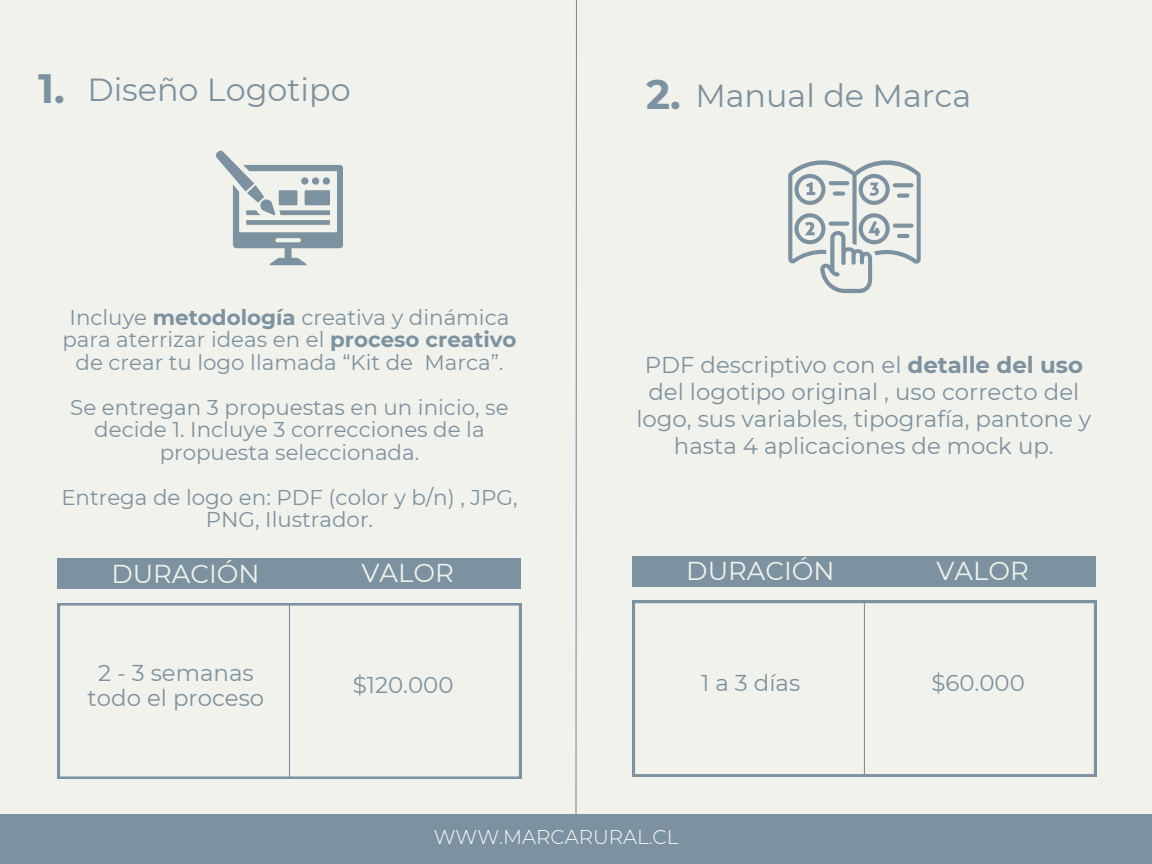
<style>
.page{position:relative;width:1152px;height:864px;background:#f1f2ec}
.page>*{position:absolute;margin:0;border:0;box-sizing:border-box;transform-origin:0 0}
.t1{font:700 40.95px "Montserrat";color:#7d92a0}
.t2{font:31.95px "Montserrat";color:#7d92a0}
.t3{font:25.8px "Montserrat";color:#f1f2ec}
.t4{font:22.95px/27px "Montserrat";color:#7d92a0;text-align:center}
.t5{font:21.3px/22.5px "Montserrat";color:#7d92a0;text-align:center}
.t6{font:300 19.95px "Montserrat";color:#fbfbfa}
.s1{font-weight:700}
</style>
<div class="page">
<div style="left:0;top:814px;width:1152px;height:50px;background:#7d92a0"></div>
<svg style="left:575px;top:0;width:2px;height:814px;background:#afbbc0"></svg>
<svg style="left:216px;top:151px;width:127px;height:114px"></svg>
<div style="left:57px;top:559px;width:464px;height:30px;background:#7d92a0"></div>
<svg style="left:58px;top:603px;width:463px;height:176px"></svg>
<hr style="left:289px;top:603px;width:1px;height:176px;background:#7d92a0">
<svg style="left:788px;top:160px;width:133px;height:133px"></svg>
<div style="left:632px;top:556px;width:464px;height:31px;background:#7d92a0"></div>
<svg style="left:633px;top:601px;width:463px;height:175px"></svg>
<hr style="left:864px;top:601px;width:1px;height:175px;background:#7d92a0">
<p class="t1" style="left:38px;top:63px;width:28px">1.</p>
<p class="t2" style="left:87px;top:70px;width:265px">Diseño Logotipo</p>
<p class="t5" style="left:62px;top:306px;width:456px">Incluye <span class="s1">metodología</span> creativa y dinámica para aterrizar ideas en el <span class="s1">proceso creativo </span>de crear tu logo llamada “Kit de Marca”.</p>
<h4 class="t5" style="left:70px;top:396px;width:440px">Se entregan 3 propuestas en un inicio, se decide 1. Incluye 3 correcciones de la propuesta seleccionada.</h4>
<h4 class="t5" style="left:61px;top:486px;width:458px">Entrega de logo en: PDF (color y b/n) , JPG,<br>PNG, Ilustrador.</h4>
<p class="t3" style="left:111px;top:558px;width:150px">DURACIÓN</p>
<p class="t3" style="left:362px;top:557px;width:94px">VALOR</p>
<p class="t4" style="left:88px;top:660px;width:178px;line-height:24.8px">2 - 3 semanas todo el proceso</p>
<p class="t4" style="left:353px;top:671px;width:102px">$120.000</p>
<p class="t1" style="left:646px;top:69px;width:36px">2.</p>
<p class="t2" style="left:695px;top:76px;width:277px">Manual de Marca</p>
<p class="t4" style="left:636px;top:351px;width:456px">PDF descriptivo con el <span class="s1">detalle del uso </span>del logotipo original , uso correcto del logo, sus variables, tipografía, pantone y hasta 4 aplicaciones de mock up.</p>
<p class="t3" style="left:686px;top:555px;width:150px">DURACIÓN</p>
<p class="t3" style="left:937px;top:555px;width:94px">VALOR</p>
<p class="t4" style="left:701px;top:669px;width:100px">1 a 3 días</p>
<p class="t4" style="left:931px;top:669px;width:95px">$60.000</p>
<h4 class="t6" style="left:434px;top:825px;width:246px">WWW.MARCARURAL.CL</h4>
</div>
